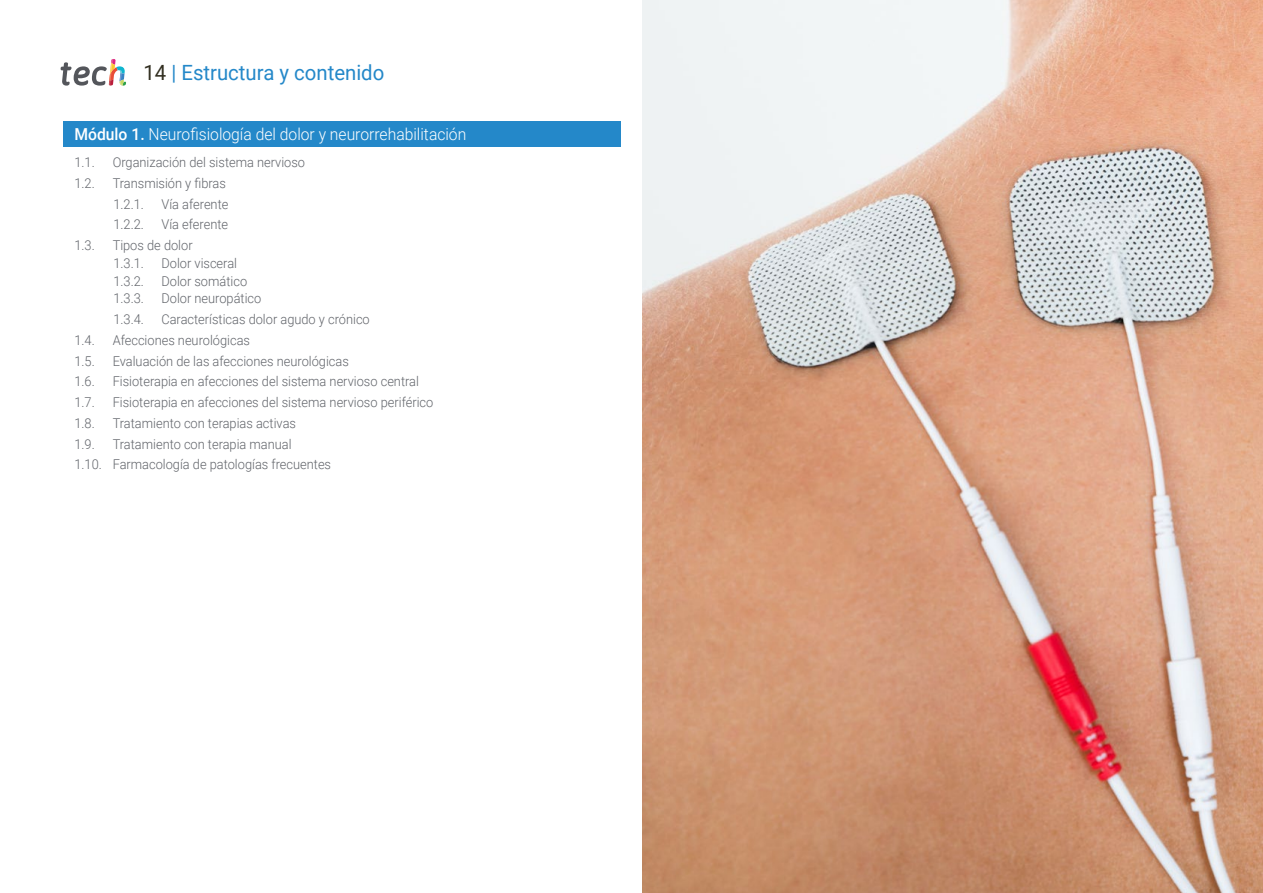
<style>
.page{position:relative;width:1263px;height:893px;background:#fff}
.page>*{position:absolute;margin:0;border:0;box-sizing:border-box;transform-origin:0 0}
.t1{font:21px "Roboto";color:#2488c9}
.t2{font:300 16.5px "Roboto";color:#fff;scale:.95 1}
.t3{font:300 13.5px/20.7px "Roboto";color:#61646a;scale:.95 1}
.s1{color:#312e20}
.s2{font-weight:500}
</style>
<div class="page">
<div style="left:63px;top:121px;width:558px;height:25px;background:#2488c9"></div>
<img style="left:642px;top:0;width:621px;height:893px">
<svg style="left:61px;top:59px;width:65px;height:27px"></svg>
<h1 class="t1" style="left:144px;top:57px;width:242px"><span class="s1">14</span> | Estructura y contenido</h1>
<p class="t2" style="left:74px;top:123px;width:414px"><span class="s2">Módulo 1.</span> Neurofisiología del dolor y neurorrehabilitación</p>
<p class="t3" style="left:74px;top:151px;width:23px">1.1.</p>
<p class="t3" style="left:113px;top:151px;width:204px">Organización del sistema nervioso</p>
<p class="t3" style="left:74px;top:172px;width:23px">1.2.</p>
<p class="t3" style="left:113px;top:172px;width:121px">Transmisión y fibras<br>1.2.1.</p>
<p class="t3" style="left:161px;top:193px;width:72px">Vía aferente</p>
<p class="t3" style="left:113px;top:214px;width:34px">1.2.2.</p>
<p class="t3" style="left:161px;top:214px;width:72px">Vía eferente</p>
<p class="t3" style="left:74px;top:234px;width:23px">1.3.</p>
<p class="t3" style="left:113px;top:236px;width:86px;line-height:17.7px">Tipos de dolor<br>1.3.1.</p>
<p class="t3" style="left:161px;top:252px;width:81px">Dolor visceral</p>
<p class="t3" style="left:113px;top:270px;width:34px">1.3.2.</p>
<p class="t3" style="left:161px;top:270px;width:92px">Dolor somático</p>
<p class="t3" style="left:113px;top:288px;width:34px">1.3.3.</p>
<p class="t3" style="left:161px;top:288px;width:107px">Dolor neuropático</p>
<p class="t3" style="left:113px;top:308px;width:34px">1.3.4.</p>
<p class="t3" style="left:161px;top:308px;width:221px">Características dolor agudo y crónico</p>
<p class="t3" style="left:74px;top:329px;width:23px">1.4.</p>
<p class="t3" style="left:113px;top:329px;width:146px">Afecciones neurológicas</p>
<p class="t3" style="left:74px;top:350px;width:23px">1.5.</p>
<p class="t3" style="left:113px;top:350px;width:250px">Evaluación de las afecciones neurológicas</p>
<p class="t3" style="left:74px;top:371px;width:23px">1.6.</p>
<p class="t3" style="left:113px;top:371px;width:324px">Fisioterapia en afecciones del sistema nervioso central</p>
<p class="t3" style="left:74px;top:391px;width:23px">1.7.</p>
<p class="t3" style="left:113px;top:391px;width:339px">Fisioterapia en afecciones del sistema nervioso periférico</p>
<p class="t3" style="left:74px;top:412px;width:23px">1.8.</p>
<p class="t3" style="left:113px;top:412px;width:194px">Tratamiento con terapias activas</p>
<p class="t3" style="left:74px;top:433px;width:23px">1.9.</p>
<p class="t3" style="left:74px;top:433px;width:272px;text-align:center">Tratamiento con terapia manual<br>1.10. Farmacología de patologías frecuentes</p>
</div>
